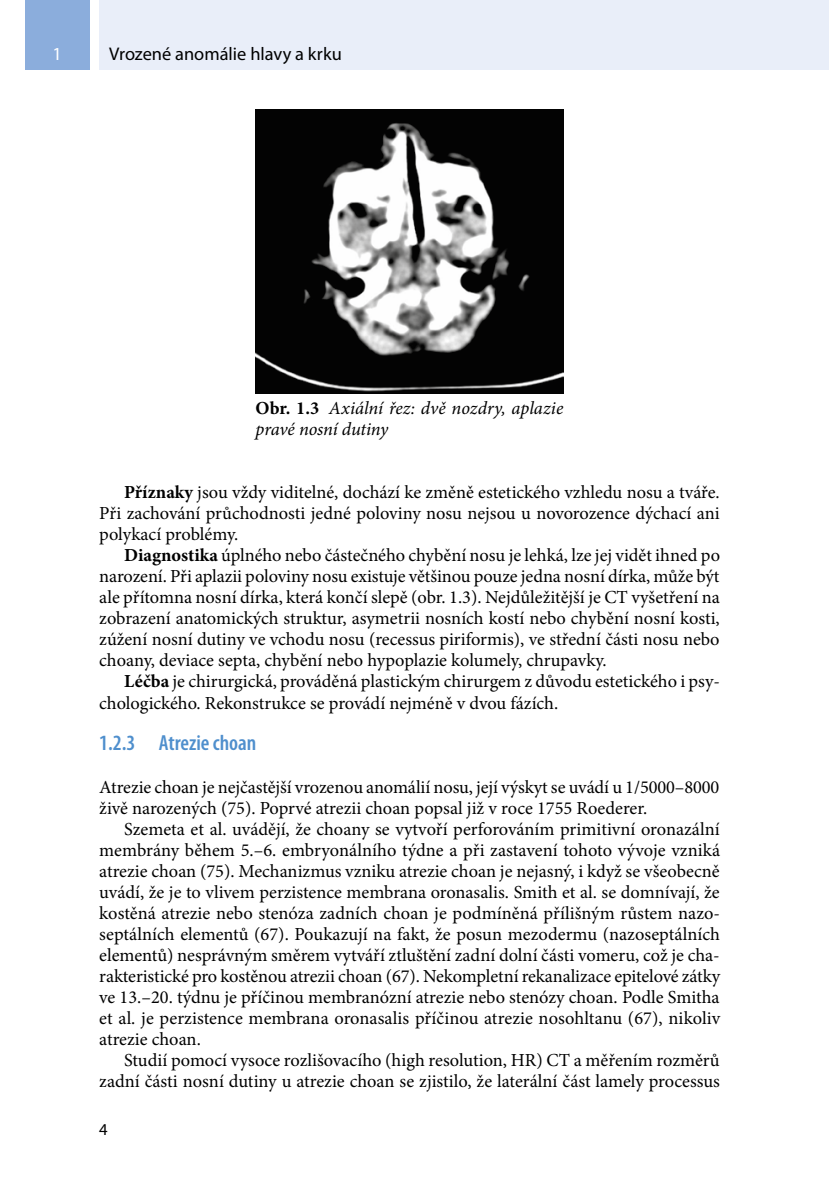
<style>
.page{position:relative;width:829px;height:1191px;background:#fff}
.page>*{position:absolute;margin:0;border:0;box-sizing:border-box;transform-origin:0 0}
.t1{font:600 condensed 21.88px "Myriad Pro";color:#4f8fcd}
.t2{font:18.38px/21px "Minion Pro";color:#000;text-align:justify}
.t3{font:italic 18.38px/21px "Minion Pro";letter-spacing:-.005em;color:#000}
.t4{font:18.38px "Myriad Pro";color:#000}
.t5{font:18.38px "Myriad Pro";color:#fff}
.t6{font:16.62px "Myriad Pro";color:#000}
.s1{font-weight:700;font-style:normal}
.s2{font-weight:700}
</style>
<div class="page">
<div style="left:25px;top:0;width:64px;height:69px;background:#8baddc"></div>
<div style="left:99px;top:0;width:729px;height:69px;background:#e9eef9"></div>
<hr style="left:828px;top:0;width:1px;height:69px;background:#e9eef9">
<img style="left:255px;top:109px;width:308px;height:284px">
<p class="t5" style="left:52px;top:42px;width:11px">1</p>
<p class="t4" style="left:109px;top:42px;width:234px">Vrozené anomálie hlavy a krku</p>
<p class="t3" style="left:255px;top:398px;width:309px"><span class="s1">Obr. 1.3</span> Axiální řez: dvě nozdry, aplazie pravé nosní dutiny</p>
<p class="t2" style="left:99px;top:482px;width:622px;text-indent:25px"><span class="s2">Příznaky</span> jsou vždy viditelné, dochází ke změně estetického vzhledu nosu a tváře.<br>Při zachování průchodnosti jedné poloviny nosu nejsou u novorozence dýchací ani polykací problémy.</p>
<p class="t2" style="left:99px;top:545px;width:622px;text-indent:25px"><span class="s2">Diagnostika</span> úplného nebo částečného chybění nosu je lehká, lze jej vidět ihned po narození. Při aplazii poloviny nosu existuje většinou pouze jedna nosní dírka, může být ale přítomna nosní dírka, která končí slepě (obr. 1.3). Nejdůležitější je CT vyšetření na zobrazení anatomických struktur, asymetrii nosních kostí nebo chybění nosní kosti, zúžení nosní dutiny ve vchodu nosu (recessus piriformis), ve střední části nosu nebo choany, deviace septa, chybění nebo hypoplazie kolumely, chrupavky.</p>
<p class="t2" style="left:99px;top:671px;width:622px;text-indent:25px"><span class="s2">Léčba</span> je chirurgická, prováděná plastickým chirurgem z důvodu estetického i psy&shy;chologického. Rekonstrukce se provádí nejméně v dvou fázích.</p>
<p class="t1" style="left:99px;top:729px;width:159px">1.2.3 Atrezie choan</p>
<p class="t2" style="left:99px;top:776px;width:621px">Atrezie choan je nejčastější vrozenou anomálií nosu, její výskyt se uvádí u 1/5000–8000 živě narozených (75). Poprvé atrezii choan popsal již v roce 1755 Roederer.</p>
<p class="t2" style="left:99px;top:818px;width:622px;text-indent:25px">Szemeta et al. uvádějí, že choany se vytvoří perforováním primitivní oronazální membrány během 5.–6. embryonálního týdne a při zastavení tohoto vývoje vzniká atrezie choan (75). Mechanizmus vzniku atrezie choan je nejasný, i když se všeobecně uvádí, že je to vlivem perzistence membrana oronasalis. Smith et al. se domnívají, že kostěná atrezie nebo stenóza zadních choan je podmíněná přílišným růstem nazo&shy;septálních elementů (67). Poukazují na fakt, že posun mezodermu (nazoseptálních elementů) nesprávným směrem vytváří ztluštění zadní dolní části vomeru, což je cha&shy;rakteristické pro kostěnou atrezii choan (67). Nekompletní rekanalizace epitelové zátky ve 13.–20. týdnu je příčinou membranózní atrezie nebo stenózy choan. Podle Smitha et al. je perzistence membrana oronasalis příčinou atrezie nosohltanu (67), nikoliv atrezie choan.</p>
<p class="t2" style="left:99px;top:1049px;width:622px;text-align:right">Studií pomocí vysoce rozlišovacího (high resolution, HR) CT a měřením rozměrů zadní části nosní dutiny u atrezie choan se zjistilo, že laterální část lamely processus</p>
<p class="t6" style="left:99px;top:1119px;width:10px">4</p>
</div>
